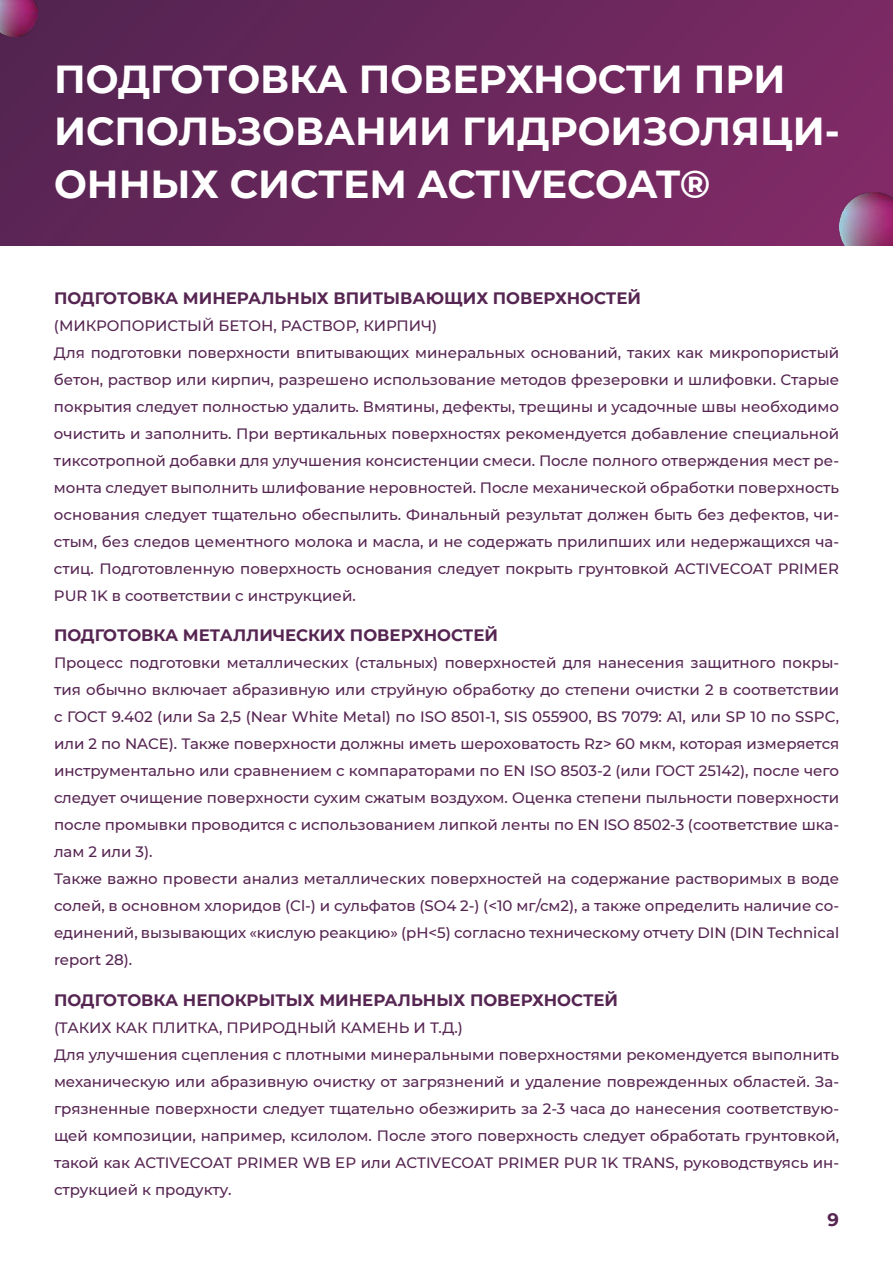
<style>
.page{position:relative;width:893px;height:1263px;background:#fff}
.page>*{position:absolute;margin:0;border:0;box-sizing:border-box;transform-origin:0 0}
.t1{font:700 39px/52.5px "Montserrat";color:#fff}
.t2{font:700 18px "Montserrat";color:#562552}
.t3{font:700 16.5px "Montserrat";color:#562552}
.t4{font:500 15px/27px "Montserrat";color:#562552}
</style>
<div class="page">
<img style="left:0;top:1px;width:893px;height:244px">
<img style="left:839px;top:193px;width:54px;height:52px">
<img style="left:0;top:0;width:37px;height:36px">
<h1 class="t1" style="left:54px;top:51px;width:787px">ПОДГОТОВКА ПОВЕРХНОСТИ ПРИ<br>ИСПОЛЬЗОВАНИИ ГИДРОИЗОЛЯЦИ-<br>ОННЫХ СИСТЕМ ACTIVECOAT®</h1>
<p class="t3" style="left:54px;top:286px;width:589px">ПОДГОТОВКА МИНЕРАЛЬНЫХ ВПИТЫВАЮЩИХ ПОВЕРХНОСТЕЙ</p>
<p class="t4" style="left:54px;top:311px;width:787px">(МИКРОПОРИСТЫЙ БЕТОН, РАСТВОР, КИРПИЧ)<br>Для подготовки поверхности впитывающих минеральных оснований, таких как микропористый бетон, раствор или кирпич, разрешено использование методов фрезеровки и шлифовки. Старые покрытия следует полностью удалить. Вмятины, дефекты, трещины и усадочные швы необходимо очистить и заполнить. При вертикальных поверхностях рекомендуется добавление специальной тиксотропной добавки для улучшения консистенции смеси. После полного отверждения мест ре&shy;монта следует выполнить шлифование неровностей. После механической обработки поверхность основания следует тщательно обеспылить. Финальный результат должен быть без дефектов, чи&shy;стым, без следов цементного молока и масла, и не содержать прилипших или недержащихся ча&shy;стиц. Подготовленную поверхность основания следует покрыть грунтовкой ACTIVECOAT PRIMER PUR 1K в соответствии с инструкцией.</p>
<p class="t3" style="left:54px;top:624px;width:446px">ПОДГОТОВКА МЕТАЛЛИЧЕСКИХ ПОВЕРХНОСТЕЙ</p>
<p class="t4" style="left:54px;top:649px;width:787px">Процесс подготовки металлических (стальных) поверхностей для нанесения защитного покры&shy;тия обычно включает абразивную или струйную обработку до степени очистки 2 в соответствии с ГОСТ 9.402 (или Sa 2,5 (Near White Metal) по ISO 8501-1, SIS 055900, BS 7079: A1, или SP 10 по SSPC, или 2 по NACE). Также поверхности должны иметь шероховатость Rz&gt; 60 мкм, которая измеряется инструментально или сравнением с компараторами по EN ISO 8503-2 (или ГОСТ 25142), после чего следует очищение поверхности сухим сжатым воздухом. Оценка степени пыльности поверхности после промывки проводится с использованием липкой ленты по EN ISO 8502-3 (соответствие шка&shy;лам 2 или 3).<br>Также важно провести анализ металлических поверхностей на содержание растворимых в воде солей, в основном хлоридов (Cl-) и сульфатов (SO4 2-) (&lt;10 мг/см2), а также определить наличие со&shy;единений, вызывающих «кислую реакцию» (pH&lt;5) согласно техническому отчету DIN (DIN Technical report 28).</p>
<p class="t3" style="left:54px;top:988px;width:566px">ПОДГОТОВКА НЕПОКРЫТЫХ МИНЕРАЛЬНЫХ ПОВЕРХНОСТЕЙ</p>
<p class="t4" style="left:54px;top:1013px;width:787px">(ТАКИХ КАК ПЛИТКА, ПРИРОДНЫЙ КАМЕНЬ И Т.Д.)<br>Для улучшения сцепления с плотными минеральными поверхностями рекомендуется выполнить механическую или абразивную очистку от загрязнений и удаление поврежденных областей. За&shy;грязненные поверхности следует тщательно обезжирить за 2-3 часа до нанесения соответствую&shy;щей композиции, например, ксилолом. После этого поверхность следует обработать грунтовкой, такой как ACTIVECOAT PRIMER WB EP или ACTIVECOAT PRIMER PUR 1K TRANS, руководствуясь ин&shy;струкцией к продукту.</p>
<p class="t2" style="left:827px;top:1207px;width:13px">9</p>
</div>
